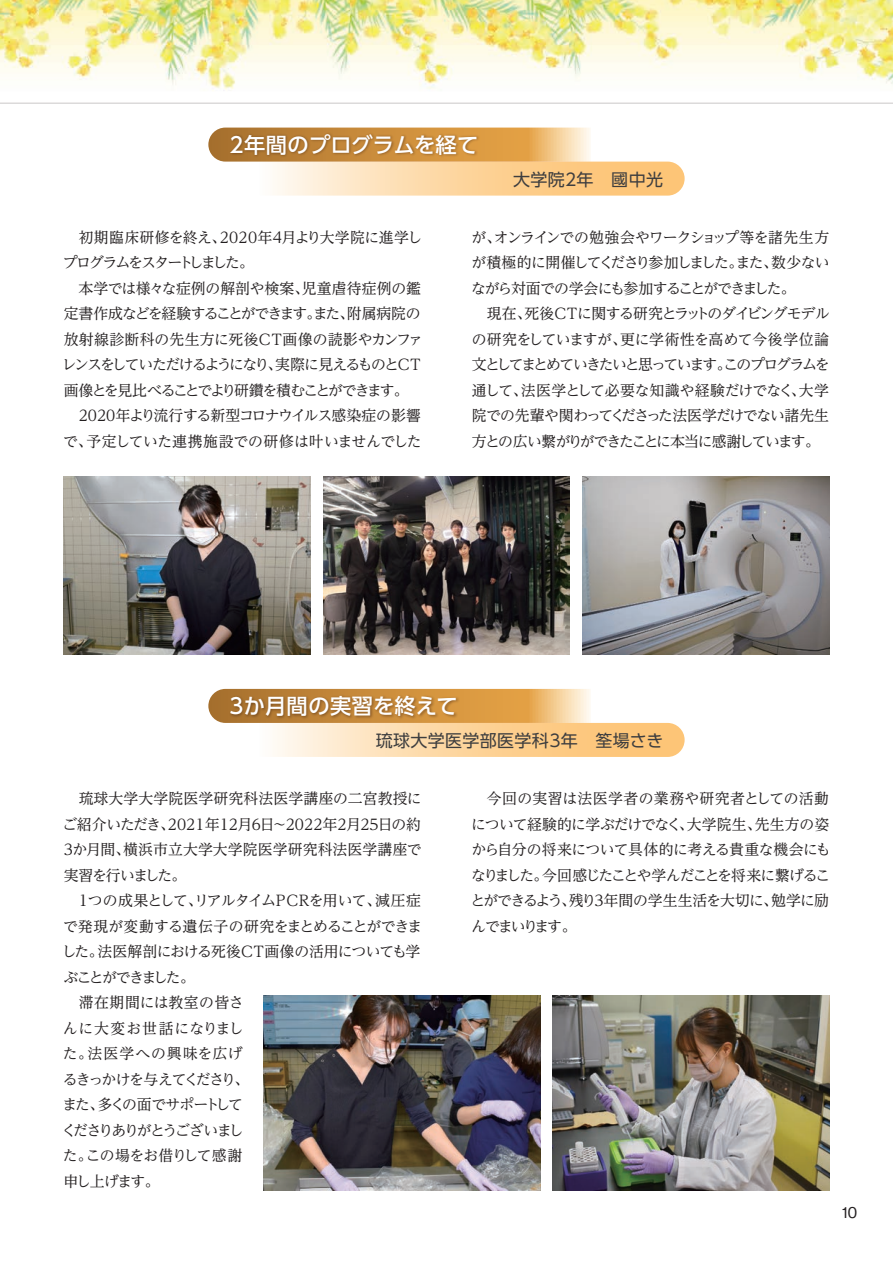
<style>
.page{position:relative;width:893px;height:1263px;background:#fff}
.page>*{position:absolute;margin:0;border:0;box-sizing:border-box;transform-origin:0 0}
.t1{font:500 21.3px "UD Shin Go Pro";letter-spacing:.005em;color:#fff}
.t2{font:16.95px "UD Shin Go Pro";letter-spacing:.02em;color:#3e3e3f}
.t3{font:14.85px/25.5px "UD Reimin Pro";letter-spacing:-.055em;color:#231f20;text-align:justify}
.t4{font:14.85px "UD Reimin Pro";letter-spacing:-.115em;color:#231f20}
.t5{font:14.85px "UD Reimin Pro";letter-spacing:-.08em;color:#231f20}
.t6{font:14.85px "UD Reimin Pro";letter-spacing:-.125em;color:#231f20}
.t7{font:14.85px "UD Reimin Pro";letter-spacing:.02em;color:#231f20}
.t8{font:14.85px "UD Reimin Pro";letter-spacing:-.01em;color:#231f20}
.t9{font:14.85px "UD Reimin Pro";letter-spacing:-.03em;color:#231f20}
.t10{font:14.85px "UD Reimin Pro";letter-spacing:-.015em;color:#231f20}
.t11{font:14.85px "UD Reimin Pro";letter-spacing:.055em;color:#231f20}
.t12{font:14.85px "UD Reimin Pro";letter-spacing:-.105em;color:#231f20}
.t13{font:14.85px "UD Reimin Pro";letter-spacing:-.11em;color:#231f20}
.t14{font:14.85px "UD Reimin Pro";letter-spacing:-.145em;color:#231f20}
.t15{font:14.85px "UD Reimin Pro";letter-spacing:.025em;color:#231f20}
.t16{font:14.85px "UD Reimin Pro";letter-spacing:-.12em;color:#231f20}
.t17{font:500 14.85px "Gothic BBB Pro";color:#231f20}
</style>
<div class="page">
<img style="left:0;top:0;width:893px;height:128px">
<svg style="left:208px;top:128px;width:477px;height:68px"></svg>
<svg style="left:208px;top:689px;width:477px;height:68px"></svg>
<img style="left:226px;top:130px;width:257px;height:36px">
<img style="left:226px;top:692px;width:237px;height:35px">
<img style="left:264px;top:995px;width:276px;height:196px">
<img style="left:64px;top:476px;width:246px;height:179px">
<img style="left:583px;top:476px;width:246px;height:179px">
<img style="left:323px;top:476px;width:247px;height:179px">
<img style="left:553px;top:995px;width:276px;height:196px">
<h1 class="t1" style="left:230px;top:127px;width:250px">2年間のプログラムを経て</h1>
<p class="t2" style="left:513px;top:166px;width:152px">大学院2年　國中光</p>
<p class="t3" style="left:63px;top:224px;width:361px;text-indent:16px">初期臨床研修を終え、2020年4月より大学院に進学しプログラムをスタートしました。</p>
<p class="t10" style="left:79px;top:276px;width:344px">本学では様々な症例の解剖や検案、児童虐待症例の鑑</p>
<p class="t5" style="left:64px;top:302px;width:358px">定書作成などを経験することができます。また、附属病院の</p>
<p class="t7" style="left:64px;top:327px;width:361px">放射線診断科の先生方に死後CT画像の読影やカンファ</p>
<p class="t4" style="left:61px;top:353px;width:361px">レンスをしていただけるようになり、実際に見えるものとCT</p>
<p class="t6" style="left:64px;top:378px;width:347px">画像とを見比べることでより研鑽を積むことができます。</p>
<p class="t3" style="left:79px;top:402px;width:344px">2020年より流行する新型コロナウイルス感染症の影響</p>
<p class="t8" style="left:63px;top:429px;width:360px">で、予定していた連携施設での研修は叶いませんでした</p>
<p class="t3" style="left:471px;top:224px;width:360px">が、オンラインでの勉強会やワークショップ等を諸先生方が積極的に開催してくださり参加しました。また、数少ないながら対面での学会にも参加することができました。</p>
<p class="t3" style="left:472px;top:300px;width:360px;text-indent:15px">現在、死後CTに関する研究とラットのダイビングモデルの研究をしていますが、更に学術性を高めて今後学位論文としてまとめていきたいと思っています。このプログラムを通して、法医学として必要な知識や経験だけでなく、大学院での先輩や関わってくださった法医学だけでない諸先生方との広い繋がりができたことに本当に感謝しています。</p>
<h1 class="t1" style="left:230px;top:689px;width:230px">3か月間の実習を終えて</h1>
<p class="t2" style="left:376px;top:727px;width:289px">琉球大学医学部医学科3年　筌場さき</p>
<p class="t3" style="left:63px;top:785px;width:361px;text-indent:16px">琉球大学大学院医学研究科法医学講座の二宮教授にご紹介いただき、2021年12月6日～2022年2月25日の約3か月間、横浜市立大学大学院医学研究科法医学講座で実習を行いました。</p>
<p class="t3" style="left:79px;top:887px;width:344px">1つの成果として、リアルタイムPCRを用いて、減圧症</p>
<p class="t9" style="left:63px;top:914px;width:361px">で発現が変動する遺伝子の研究をまとめることができま</p>
<p class="t3" style="left:61px;top:938px;width:360px">した。法医解剖における死後CT画像の活用についても学</p>
<p class="t16" style="left:63px;top:965px;width:133px">ぶことができました。</p>
<p class="t15" style="left:79px;top:990px;width:166px">滞在期間には教室の皆さ</p>
<p class="t11" style="left:63px;top:1016px;width:182px">んに大変お世話になりまし</p>
<p class="t11" style="left:63px;top:1041px;width:181px">た。法医学への興味を広げ</p>
<p class="t12" style="left:63px;top:1067px;width:188px">るきっかけを与えてくださり、</p>
<p class="t13" style="left:62px;top:1092px;width:182px">また、多くの面でサポートして</p>
<p class="t14" style="left:62px;top:1118px;width:183px">くださりありがとうございまし</p>
<p class="t3" style="left:63px;top:1142px;width:181px">た。この場をお借りして感謝</p>
<p class="t3" style="left:63px;top:1168px;width:98px">申し上げます。</p>
<p class="t3" style="left:470px;top:785px;width:362px;text-indent:16px">今回の実習は法医学者の業務や研究者としての活動について経験的に学ぶだけでなく、大学院生、先生方の姿から自分の将来について具体的に考える貴重な機会にもなりました。今回感じたことや学んだことを将来に繋げることができるよう、残り3年間の学生生活を大切に、勉学に励んでまいります。</p>
<p class="t17" style="left:841px;top:1200px;width:18px">10</p>
</div>
